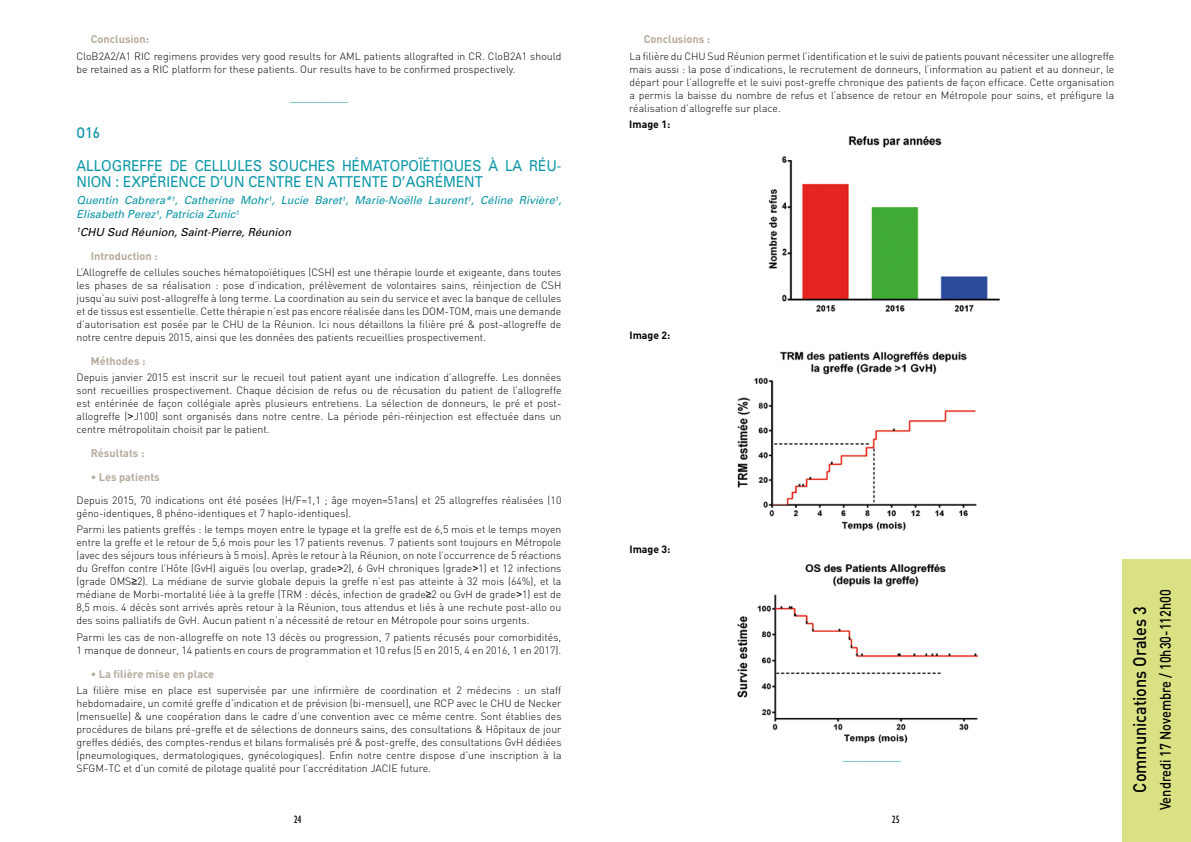
<style>
.page{position:relative;width:1191px;height:842px;background:#fff}
.page>*{position:absolute;margin:0;border:0;box-sizing:border-box;transform-origin:0 0}
.t1{font:500 18px "DIN";color:#000;scale:.9 1}
.t2{font:15px/16px "Univers";color:#0996a7;scale:.9 1}
.t3{font:500 15px "DIN";color:#000;scale:.85 1}
.t4{font:500 15px "DIN";color:#0996a7;scale:.9 1}
.t5{font:italic 11px/14px "Univers";color:#0996a7}
.t6{font:700 11px "DIN";color:#b5ab9d}
.t7{font:italic 11px "Univers";color:#000}
.t8{font:condensed 11px "Gill Sans";color:#000}
.t9{font:300 10.5px/13px "DIN";color:#000;text-align:justify}
.t10{font:300 10.5px "DIN";color:#0996a7}
.t11{font:700 10.5px "DIN";color:#000}
.s1{font-family:"Arial";font-weight:400}
</style>
<div class="page">
<div style="left:1123px;top:559px;width:68px;height:283px;background:#d9e183"></div>
<img style="left:768px;top:136px;width:232px;height:176px">
<img style="left:737px;top:351px;width:240px;height:180px">
<img style="left:737px;top:564px;width:242px;height:178px">
<p class="t6" style="left:91px;top:32px;width:60px">Conclusion:</p>
<p class="t9" style="left:77px;top:49px;width:486px">CloB2A2/A1 RIC regimens provides very good results for AML patients allografted in CR. CloB2A1 should be retained as a RIC platform for these patients. Our results have to be confirmed prospectively.</p>
<p class="t10" style="left:289px;top:95px;width:61px">––––––––––––––</p>
<h2 class="t4" style="left:77px;top:123px;width:27px">O16</h2>
<h2 class="t2" style="left:77px;top:158px;width:540px">ALLOGREFFE DE CELLULES SOUCHES HÉMATOPOÏÉTIQUES À LA RÉU-<br>NION : EXPÉRIENCE D’UN CENTRE EN ATTENTE D’AGRÉMENT</h2>
<p class="t5" style="left:77px;top:193px;width:486px">Quentin Cabrera*<sup>1</sup>, Catherine Mohr<sup>1</sup>, Lucie Baret<sup>1</sup>, Marie-Noëlle Laurent<sup>1</sup>, Céline Rivière<sup>1</sup>,<br>Elisabeth Perez<sup>1</sup>, Patricia Zunic<sup>1</sup></p>
<p class="t7" style="left:77px;top:225px;width:216px"><sup>1</sup>CHU Sud Réunion, Saint-Pierre, Réunion</p>
<p class="t6" style="left:91px;top:248px;width:69px">Introduction :</p>
<p class="t9" style="left:77px;top:266px;width:486px">L’Allogreffe de cellules souches hématopoïétiques (CSH) est une thérapie lourde et exigeante, dans toutes les phases de sa réalisation : pose d’indication, prélèvement de volontaires sains, réinjection de CSH jusqu’au suivi post-allogreffe à long terme. La coordination au sein du service et avec la banque de cellules et de tissus est essentielle. Cette thérapie n’est pas encore réalisée dans les DOM-TOM, mais une demande d’autorisation est posée par le CHU de la Réunion. Ici nous détaillons la filière pré &amp; post-allogreffe de notre centre depuis 2015, ainsi que les données des patients recueillies prospectivement.</p>
<p class="t6" style="left:91px;top:354px;width:56px">Méthodes :</p>
<p class="t9" style="left:77px;top:371px;width:486px">Depuis janvier 2015 est inscrit sur le recueil tout patient ayant une indication d’allogreffe. Les données sont recueillies prospectivement. Chaque décision de refus ou de récusation du patient de l’allogreffe est entérinée de façon collégiale après plusieurs entretiens. La sélection de donneurs, le pré et post&shy;allogreffe (<span class="s1">&gt;</span>J100) sont organisés dans notre centre. La période péri-réinjection est effectuée dans un centre métropolitain choisit par le patient.</p>
<p class="t6" style="left:91px;top:446px;width:55px">Résultats :</p>
<p class="t6" style="left:91px;top:470px;width:71px">• Les patients</p>
<p class="t9" style="left:76px;top:494px;width:486px">Depuis 2015, 70 indications ont été posées (H/F=1,1 ; âge moyen=51ans) et 25 allogreffes réalisées (10 géno-identiques, 8 phéno-identiques et 7 haplo-identiques).</p>
<p class="t9" style="left:76px;top:523px;width:486px">Parmi les patients greffés : le temps moyen entre le typage et la greffe est de 6,5 mois et le temps moyen entre la greffe et le retour de 5,6 mois pour les 17 patients revenus. 7 patients sont toujours en Métropole (avec des séjours tous inférieurs à 5 mois). Après le retour à la Réunion, on note l’occurrence de 5 réactions du Greffon contre l’Hôte (GvH) aiguës (ou overlap, grade<span class="s1">&gt;</span>2), 6 GvH chroniques (grade<span class="s1">&gt;</span>1) et 12 infections (grade OMS<span class="s1">≥</span>2). La médiane de survie globale depuis la greffe n’est pas atteinte à 32 mois (64%), et la médiane de Morbi-mortalité liée à la greffe (TRM : décès, infection de grade<span class="s1">≥</span>2 ou GvH de grade<span class="s1">&gt;</span>1) est de 8,5 mois. 4 décès sont arrivés après retour à la Réunion, tous attendus et liés à une rechute post-allo ou des soins palliatifs de GvH. Aucun patient n’a nécessité de retour en Métropole pour soins urgents.</p>
<p class="t9" style="left:76px;top:630px;width:486px">Parmi les cas de non-allogreffe on note 13 décès ou progression, 7 patients récusés pour comorbidités,<br>1 manque de donneur, 14 patients en cours de programmation et 10 refus (5 en 2015, 4 en 2016, 1 en 2017).</p>
<p class="t6" style="left:91px;top:667px;width:125px">• La filière mise en place</p>
<p class="t9" style="left:77px;top:684px;width:486px">La filière mise en place est supervisée par une infirmière de coordination et 2 médecins : un staff hebdomadaire, un comité greffe d’indication et de prévision (bi-mensuel), une RCP avec le CHU de Necker (mensuelle) &amp; une coopération dans le cadre d’une convention avec ce même centre. Sont établies des procédures de bilans pré-greffe et de sélections de donneurs sains, des consultations &amp; Hôpitaux de jour greffes dédiés, des comptes-rendus et bilans formalisés pré &amp; post-greffe, des consultations GvH dédiées (pneumologiques, dermatologiques, gynécologiques). Enfin notre centre dispose d’une inscription à la SFGM-TC et d’un comité de pilotage qualité pour l’accréditation JACIE future.</p>
<p class="t8" style="left:294px;top:813px;width:9px">24</p>
<p class="t6" style="left:643px;top:32px;width:68px">Conclusions :</p>
<p class="t9" style="left:629px;top:49px;width:486px">La filière du CHU Sud Réunion permet l’identification et le suivi de patients pouvant nécessiter une allogreffe mais aussi : la pose d’indications, le recrutement de donneurs, l’information au patient et au donneur, le départ pour l’allogreffe et le suivi post-greffe chronique des patients de façon efficace. Cette organisation a permis la baisse du nombre de refus et l’absence de retour en Métropole pour soins, et préfigure la réalisation d’allogreffe sur place.</p>
<p class="t11" style="left:629px;top:117px;width:42px">Image 1:</p>
<p class="t11" style="left:629px;top:328px;width:42px">Image 2:</p>
<p class="t11" style="left:629px;top:542px;width:42px">Image 3:</p>
<p class="t10" style="left:842px;top:754px;width:61px">––––––––––––––</p>
<p class="t8" style="left:892px;top:813px;width:9px">25</p>
<h1 class="t1" style="left:1128px;top:793px;width:208px;rotate:-90deg">Communications Orales 3</h1>
<h2 class="t3" style="left:1155px;top:810px;width:261px;rotate:-90deg">Vendredi 17 Novembre / 10h30-112h00</h2>
</div>
